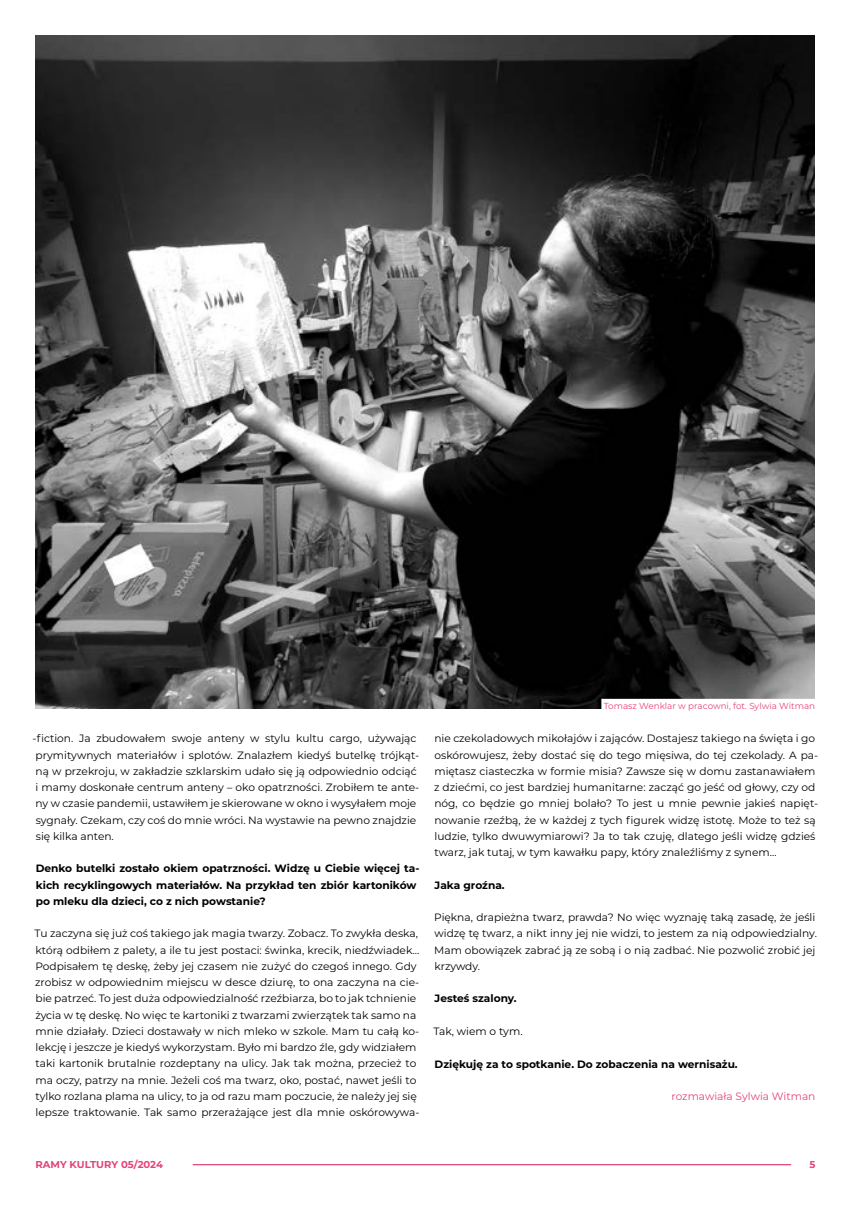
<style>
.page{position:relative;width:851px;height:1205px;background:#fff}
.page>*{position:absolute;margin:0;border:0;box-sizing:border-box;transform-origin:0 0}
.t1{font:10.62px/16.2px "Montserrat";color:#000}
.t2{font:700 10.62px/16.2px "Montserrat";color:#000}
.t3{font:10.62px "Montserrat";color:#e4437b}
.t4{font:700 10px "Montserrat";color:#e4437b}
.t5{font:8.75px "Montserrat";color:#e4437b}
</style>
<div class="page">
<hr style="left:193px;top:1164px;width:598px;height:1px;background:#e4437b">
<img style="left:35px;top:35px;width:779px;height:674px">
<div style="left:601px;top:699px;width:214px;height:12px;background:#fff"></div>
<p class="t1" style="left:33px;top:730px;width:388px">-fiction. Ja zbudowałem swoje anteny w stylu kultu cargo, używając prymitywnych materiałów i splotów. Znalazłem kiedyś butelkę trójkąt&shy;ną w przekroju, w zakładzie szklarskim udało się ją odpowiednio odciąć<br>i mamy doskonałe centrum anteny – oko opatrzności. Zrobiłem te ante&shy;ny w czasie pandemii, ustawiłem je skierowane w okno i wysyłałem moje sygnały. Czekam, czy coś do mnie wróci. Na wystawie na pewno znajdzie się kilka anten.</p>
<p class="t2" style="left:36px;top:860px;width:385px">Denko butelki zostało okiem opatrzności. Widzę u Ciebie więcej ta&shy;kich recyklingowych materiałów. Na przykład ten zbiór kartoników po mleku dla dzieci, co z nich powstanie?</p>
<p class="t1" style="left:34px;top:925px;width:386px">Tu zaczyna się już coś takiego jak magia twarzy. Zobacz. To zwykła deska, którą odbiłem z palety, a ile tu jest postaci: świnka, krecik, niedźwiadek… Podpisałem tę deskę, żeby jej czasem nie zużyć do czegoś innego. Gdy zrobisz w odpowiednim miejscu w desce dziurę, to ona zaczyna na cie&shy;bie patrzeć. To jest duża odpowiedzialność rzeźbiarza, bo to jak tchnienie życia w tę deskę. No więc te kartoniki z twarzami zwierzątek tak samo na mnie działały. Dzieci dostawały w nich mleko w szkole. Mam tu całą ko&shy;lekcję i jeszcze je kiedyś wykorzystam. Było mi bardzo źle, gdy widziałem taki kartonik brutalnie rozdeptany na ulicy. Jak tak można, przecież to ma oczy, patrzy na mnie. Jeżeli coś ma twarz, oko, postać, nawet jeśli to tylko rozlana plama na ulicy, to ja od razu mam poczucie, że należy jej się lepsze traktowanie. Tak samo przerażające jest dla mnie oskórowywa-</p>
<p class="t5" style="left:603px;top:700px;width:213px">Tomasz Wenklar w pracowni, fot. Sylwia Witman</p>
<p class="t1" style="left:434px;top:730px;width:385px">nie czekoladowych mikołajów i zająców. Dostajesz takiego na święta i go oskórowujesz, żeby dostać się do tego mięsiwa, do tej czekolady. A pa&shy;miętasz ciasteczka w formie misia? Zawsze się w domu zastanawiałem z dziećmi, co jest bardziej humanitarne: zacząć go jeść od głowy, czy od nóg, co będzie go mniej bolało? To jest u mnie pewnie jakieś napięt&shy;nowanie rzeźbą, że w każdej z tych figurek widzę istotę. Może to też są ludzie, tylko dwuwymiarowi? Ja to tak czuję, dlatego jeśli widzę gdzieś twarz, jak tutaj, w tym kawałku papy, który znaleźliśmy z synem…</p>
<p class="t2" style="left:434px;top:876px;width:72px">Jaka groźna.</p>
<p class="t1" style="left:434px;top:909px;width:384px">Piękna, drapieżna twarz, prawda? No więc wyznaję taką zasadę, że jeśli widzę tę twarz, a nikt inny jej nie widzi, to jestem za nią odpowiedzialny.<br>Mam obowiązek zabrać ją ze sobą i o nią zadbać. Nie pozwolić zrobić jej krzywdy.</p>
<p class="t2" style="left:434px;top:990px;width:84px">Jesteś szalony.</p>
<p class="t1" style="left:433px;top:1023px;width:91px">Tak, wiem o tym.</p>
<p class="t2" style="left:434px;top:1055px;width:304px">Dziękuję za to spotkanie. Do zobaczenia na wernisażu.</p>
<p class="t3" style="left:671px;top:1089px;width:145px">rozmawiała Sylwia Witman</p>
<p class="t4" style="left:35px;top:1157px;width:129px">RAMY KULTURY 05/2024</p>
<p class="t4" style="left:809px;top:1157px;width:7px">5</p>
</div>
